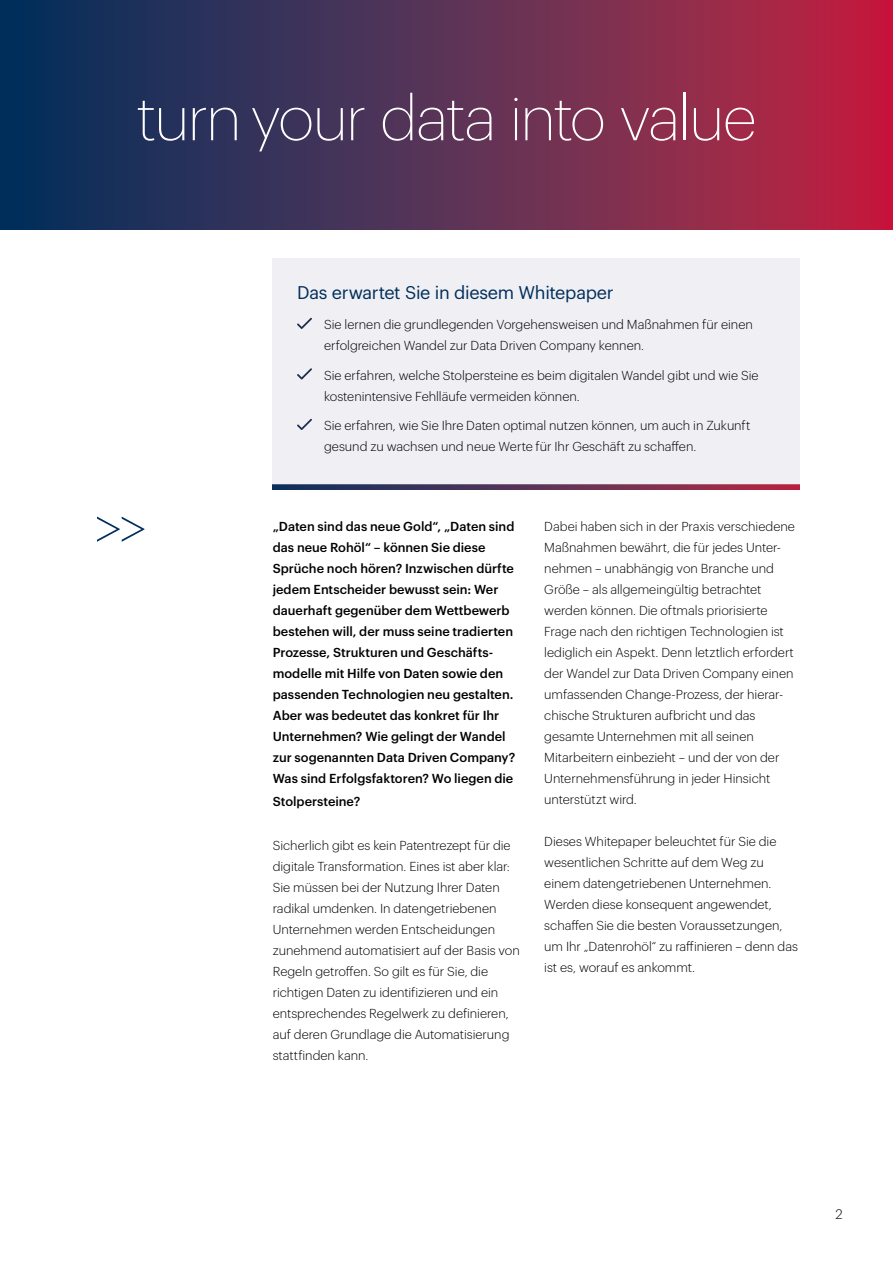
<style>
.page{position:relative;width:893px;height:1263px;background:#fff}
.page>*{position:absolute;margin:0;border:0;box-sizing:border-box;transform-origin:0 0}
.t1{font:200 61.5px "Graphik";letter-spacing:-.03em;color:#fff}
.t2{font:200 59.4px "Graphik";color:#002e5a}
.t3{font:18px "Graphik";letter-spacing:-.02em;color:#002e5a}
.t4{font:300 13.5px "Graphik";color:#000}
.t5{font:300 12.75px/21px "Graphik";color:#000}
.t6{font:500 12.75px/21px "Graphik";color:#000}
</style>
<div class="page">
<svg style="left:0;top:0;width:893px;height:229px;background:#5e2e52"></svg>
<div style="left:272px;top:258px;width:527px;height:231px;background:#efeff4"></div>
<svg style="left:272px;top:484px;width:527px;height:5px;background:#65395b"></svg>
<svg style="left:297px;top:318px;width:15px;height:11px"></svg>
<svg style="left:297px;top:368px;width:15px;height:12px"></svg>
<svg style="left:297px;top:419px;width:15px;height:11px"></svg>
<h1 class="t1" style="left:136px;top:74px;width:622px">turn your data into value</h1>
<h3 class="t3" style="left:297px;top:279px;width:318px">Das erwartet Sie in diesem Whitepaper</h3>
<p class="t5" style="left:324px;top:313px;width:430px">Sie lernen die grundlegenden Vorgehensweisen und Maßnahmen für einen erfolgreichen Wandel zur Data Driven Company kennen.</p>
<p class="t5" style="left:324px;top:363px;width:436px">Sie erfahren, welche Stolpersteine es beim digitalen Wandel gibt und wie Sie kostenintensive Fehlläufe vermeiden können.</p>
<p class="t5" style="left:324px;top:414px;width:428px">Sie erfahren, wie Sie Ihre Daten optimal nutzen können, um auch in Zukunft gesund zu wachsen und neue Werte für Ihr Geschäft zu schaffen.</p>
<h2 class="t2" style="left:94px;top:484px;width:55px">&gt;&gt;</h2>
<p class="t6" style="left:273px;top:515px;width:244px">„Daten sind das neue Gold“, „Daten sind das neue Rohöl“ – können Sie diese Sprüche noch hören? Inzwischen dürfte jedem Entscheider bewusst sein: Wer dauerhaft gegenüber dem Wettbewerb bestehen will, der muss seine tradierten Prozesse, Strukturen und Geschäfts&shy;modelle mit Hilfe von Daten sowie den passenden Technologien neu gestalten.<br>Aber was bedeutet das konkret für Ihr Unternehmen? Wie gelingt der Wandel zur sogenannten Data Driven Company?<br>Was sind Erfolgsfaktoren? Wo liegen die</p>
<p class="t6" style="left:273px;top:789px;width:89px">Stolpersteine?</p>
<p class="t5" style="left:273px;top:834px;width:249px">Sicherlich gibt es kein Patentrezept für die digitale Transformation. Eines ist aber klar:<br>Sie müssen bei der Nutzung Ihrer Daten radikal umdenken. In datengetriebenen Unternehmen werden Entscheidungen zunehmend automatisiert auf der Basis von Regeln getroffen. So gilt es für Sie, die richtigen Daten zu identifizieren und ein entsprechendes Regelwerk zu definieren, auf deren Grundlage die Automatisierung stattfinden kann.</p>
<p class="t5" style="left:544px;top:515px;width:252px">Dabei haben sich in der Praxis verschiedene Maßnahmen bewährt, die für jedes Unter&shy;nehmen – unabhängig von Branche und Größe – als allgemeingültig betrachtet werden können. Die oftmals priorisierte Frage nach den richtigen Technologien ist lediglich ein Aspekt. Denn letztlich erfordert der Wandel zur Data Driven Company einen umfassenden Change-Prozess, der hierar&shy;chische Strukturen aufbricht und das gesamte Unternehmen mit all seinen Mitarbeitern einbezieht – und der von der Unternehmensführung in jeder Hinsicht unterstützt wird.</p>
<p class="t5" style="left:544px;top:830px;width:255px">Dieses Whitepaper beleuchtet für Sie die wesentlichen Schritte auf dem Weg zu einem datengetriebenen Unternehmen.<br>Werden diese konsequent angewendet, schaffen Sie die besten Voraussetzungen, um Ihr „Datenrohöl“ zu raffinieren – denn das ist es, worauf es ankommt.</p>
<p class="t4" style="left:836px;top:1204px;width:9px">2</p>
</div>
